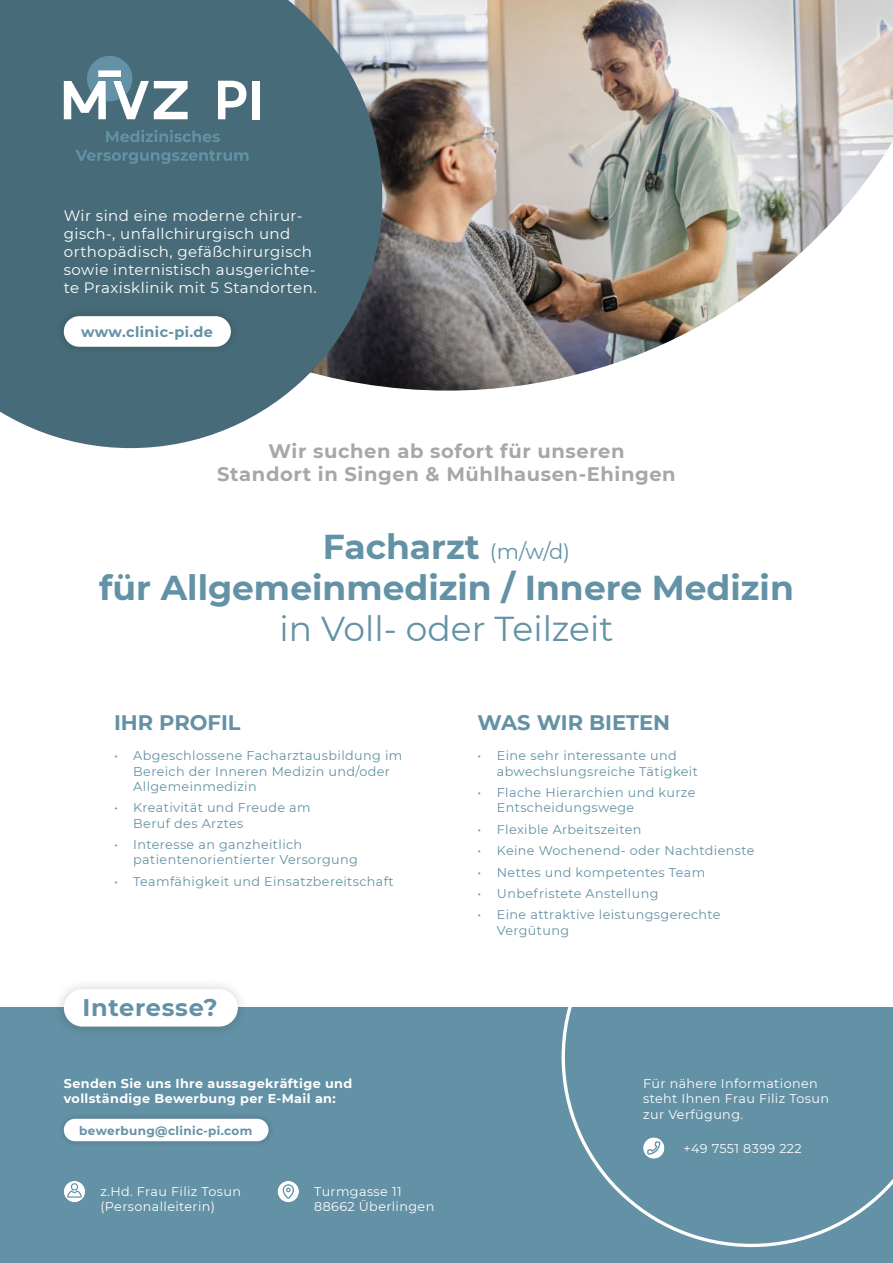
<style>
.page{position:relative;width:893px;height:1263px;background:#fff}
.page>*{position:absolute;margin:0;border:0;box-sizing:border-box;transform-origin:0 0}
.t1{font:700 34.5px/41.4px "Montserrat";color:#6391a5;text-align:center}
.t2{font:700 24px "Montserrat";letter-spacing:.03em;color:#6391a5}
.t3{font:700 21px "Montserrat";color:#6391a5}
.t4{font:700 19.5px/23.4px "Montserrat";letter-spacing:.03em;color:#a7a7a7;text-align:center}
.t5{font:15px/18px "Montserrat";letter-spacing:.03em;color:#fff}
.t6{font:700 14.4px "Montserrat";letter-spacing:.03em;color:#6391a5}
.t7{font:12.75px/15.3px "Montserrat";letter-spacing:.03em;color:#6391a5}
.t8{font:12.75px/15.3px "Montserrat";letter-spacing:.03em;color:#fff}
.t9{font:700 12.75px/15.3px "Montserrat";letter-spacing:.03em;color:#fff}
.t10{font:700 12px "Montserrat";letter-spacing:.03em;color:#6391a5}
.s1{font-weight:400;font-size:21px}
.s2{font-weight:400}
</style>
<div class="page">
<div style="left:0;top:1008px;width:893px;height:255px;background:#6391a5"></div>
<div style="left:64px;top:1181px;width:21px;height:21px;background:#fff;border-radius:50%"></div>
<svg style="left:67px;top:1183px;width:15px;height:15px"></svg>
<div style="left:278px;top:1181px;width:21px;height:21px;background:#fff;border-radius:50%"></div>
<svg style="left:283px;top:1184px;width:11px;height:15px"></svg>
<svg style="left:562px;top:1007px;width:331px;height:240px"></svg>
<img style="left:382px;top:0;width:511px;height:391px">
<div style="left:52px;top:977px;width:197px;height:62px;background:#000;opacity:.2"></div>
<div style="left:64px;top:989px;width:174px;height:37px;background:#fff;border-radius:19px"></div>
<svg style="left:0;top:0;width:382px;height:448px;background:#577681"></svg>
<svg style="left:218px;top:81px;width:28px;height:38px"></svg>
<div style="left:253px;top:81px;width:7px;height:38px;background:#fff"></div>
<svg style="left:64px;top:56px;width:124px;height:63px"></svg>
<svg style="left:106px;top:130px;width:114px;height:12px"></svg>
<svg style="left:75px;top:150px;width:173px;height:14px;background:#507787"></svg>
<div style="left:57px;top:1111px;width:218px;height:37px;background:#000;opacity:.2"></div>
<div style="left:64px;top:1119px;width:204px;height:22px;background:#fff;border-radius:11px"></div>
<svg style="left:643px;top:1137px;width:21px;height:22px"></svg>
<svg style="left:647px;top:1141px;width:13px;height:14px"></svg>
<div style="left:56px;top:308px;width:183px;height:47px;background:#446774"></div>
<div style="left:64px;top:316px;width:167px;height:31px;background:#fff;border-radius:15px"></div>
<p class="t5" style="left:64px;top:206px;width:254px">Wir sind eine moderne chirur&shy;gisch-, unfallchirurgisch und orthopädisch, gefäßchirurgisch sowie internistisch ausgerichte&shy;te Praxisklinik mit 5 Standorten.</p>
<p class="t6" style="left:81px;top:322px;width:133px">www.clinic-pi.de</p>
<p class="t4" style="left:217px;top:438px;width:460px">Wir suchen ab sofort für unseren<br>Standort in Singen &amp; Mühlhausen-Ehingen</p>
<p class="t1" style="left:99px;top:524px;width:696px">Facharzt <span class="s1">(m/w/d)<br></span>für Allgemeinmedizin / Innere Medizin <span class="s2">in Voll- oder Teilzeit</span></p>
<p class="t3" style="left:114px;top:707px;width:128px">IHR PROFIL</p>
<p class="t7" style="left:133px;top:748px;width:271px;text-indent:-19px">• Abgeschlossene Facharztausbildung im<br>Bereich der Inneren Medizin und/oder<br>Allgemeinmedizin</p>
<p class="t7" style="left:133px;top:800px;width:179px;text-indent:-19px">• Kreativität und Freude am<br>Beruf des Arztes</p>
<p class="t7" style="left:133px;top:836px;width:226px;text-indent:-19px">• Interesse an ganzheitlich patientenorientierter Versorgung</p>
<p class="t7" style="left:114px;top:873px;width:281px">• Teamfähigkeit und Einsatzbereitschaft</p>
<p class="t2" style="left:83px;top:990px;width:137px">Interesse?</p>
<p class="t3" style="left:478px;top:707px;width:194px">WAS WIR BIETEN</p>
<p class="t7" style="left:497px;top:748px;width:202px;text-indent:-19px">• Eine sehr interessante und abwechslungsreiche Tätigkeit</p>
<p class="t7" style="left:497px;top:784px;width:200px;text-indent:-19px">• Flache Hierarchien und kurze<br>Entscheidungswege</p>
<p class="t7" style="left:478px;top:821px;width:165px">• Flexible Arbeitszeiten</p>
<p class="t7" style="left:478px;top:842px;width:278px">• Keine Wochenend- oder Nachtdienste</p>
<p class="t7" style="left:478px;top:864px;width:229px">• Nettes und kompetentes Team</p>
<p class="t7" style="left:478px;top:885px;width:182px">• Unbefristete Anstellung</p>
<p class="t7" style="left:497px;top:906px;width:225px;text-indent:-19px">• Eine attraktive leistungsgerechte<br>Vergütung</p>
<p class="t9" style="left:64px;top:1075px;width:290px">Senden Sie uns Ihre aussagekräftige und vollständige Bewerbung per E-Mail an:</p>
<p class="t8" style="left:643px;top:1075px;width:187px">Für nähere Informationen steht Ihnen Frau Filiz Tosun zur Verfügung.</p>
<p class="t8" style="left:683px;top:1140px;width:120px">+49 7551 8399 222</p>
<p class="t10" style="left:79px;top:1122px;width:175px">bewerbung@clinic-pi.com</p>
<p class="t8" style="left:100px;top:1183px;width:142px">z.Hd. Frau Filiz Tosun (Personalleiterin)</p>
<p class="t8" style="left:314px;top:1183px;width:89px">Turmgasse 11</p>
<p class="t8" style="left:314px;top:1199px;width:122px">88662 Überlingen</p>
</div>
